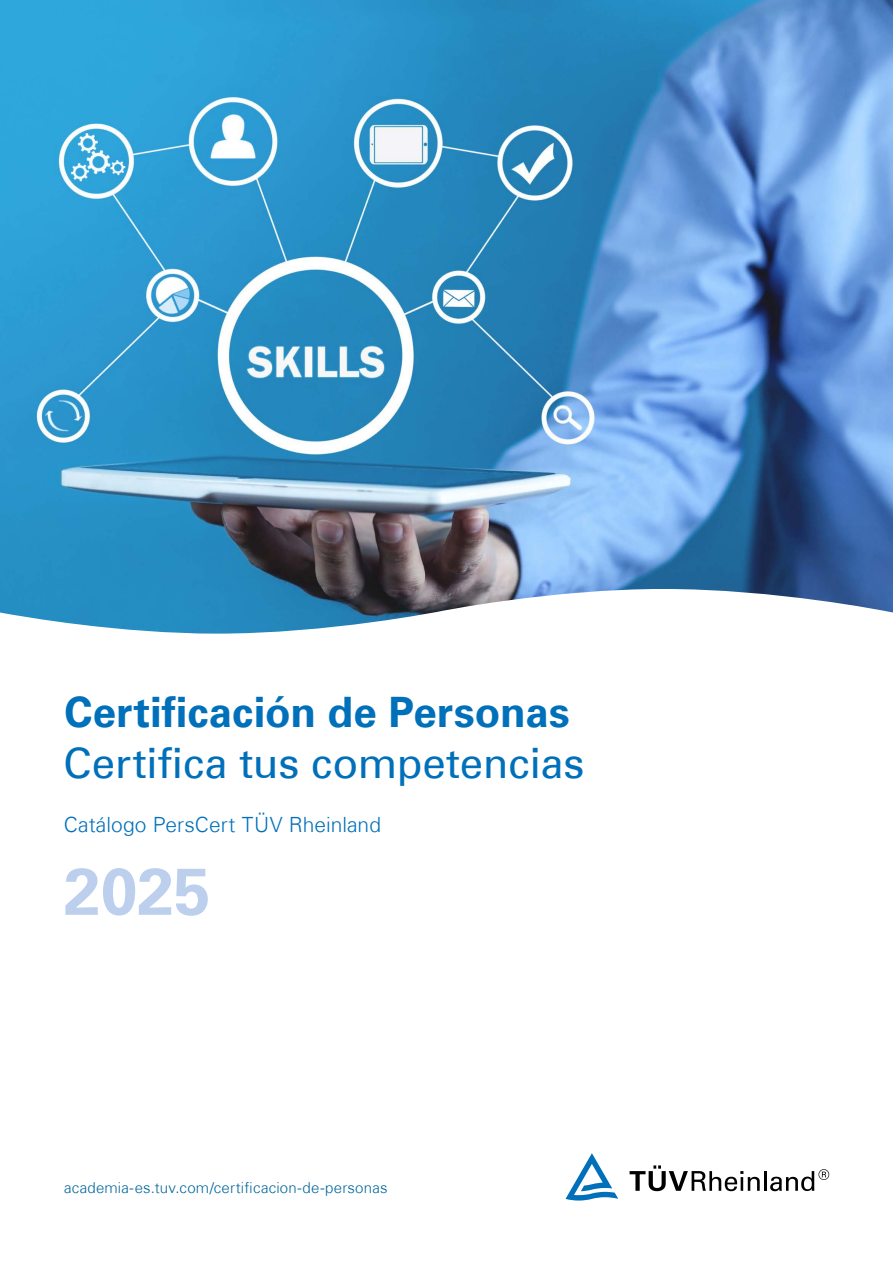
<style>
.page{position:relative;width:893px;height:1263px;background:#fff}
.page>*{position:absolute;margin:0;border:0;box-sizing:border-box;transform-origin:0 0}
.t1{font:700 66px "Univers LT Pro 65";color:#bcd0ed}
.t2{font:42px "Univers Com 55 Roman";letter-spacing:-.005em;color:#0070ba}
.t3{font:700 42px "Univers Com 65";color:#0070ba}
.t4{font:300 21px "Univers Com 45";letter-spacing:.005em;color:#0070ba}
.t5{font:300 15px "Univers Com 45";letter-spacing:.015em;color:#069}
</style>
<div class="page">
<svg style="left:630px;top:1165px;width:130px;height:26px"></svg>
<hr style="left:764px;top:1171px;width:3px;height:20px;background:#000">
<svg style="left:770px;top:1169px;width:59px;height:22px"></svg>
<svg style="left:566px;top:1153px;width:52px;height:47px"></svg>
<img style="left:0;top:0;width:893px;height:634px">
<h2 class="t3" style="left:65px;top:687px;width:507px">Certificación de Personas</h2>
<h2 class="t2" style="left:64px;top:738px;width:522px">Certifica tus competencias</h2>
<h3 class="t4" style="left:64px;top:811px;width:319px">Catálogo PersCert TÜV Rheinland</h3>
<h1 class="t1" style="left:64px;top:845px;width:148px">2025</h1>
<p class="t5" style="left:64px;top:1178px;width:325px">academia-es.tuv.com/certificacion-de-personas</p>
</div>
